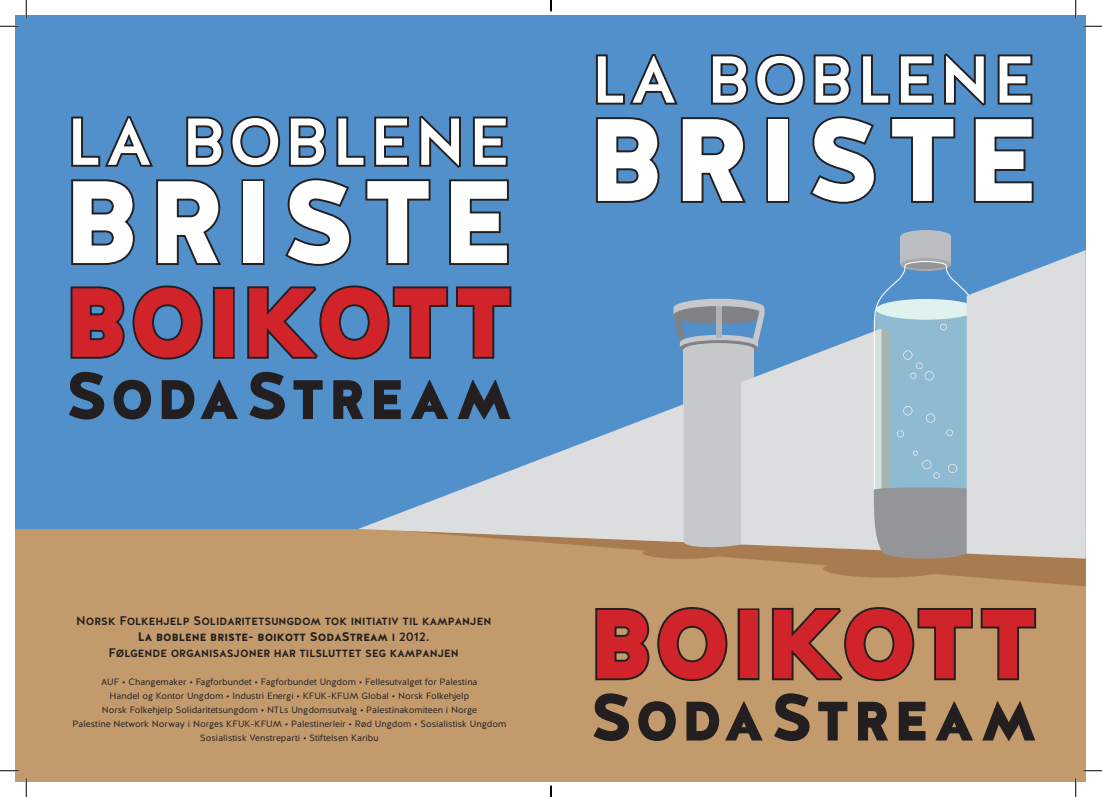
<style>
.page{position:relative;width:1102px;height:797px;background:#fff}
.page>*{position:absolute;margin:0;border:0;box-sizing:border-box;transform-origin:0 0}
.t1{font:600 140px "Halis GR";letter-spacing:.04em;color:#fff}
.t2{font:117.12px "Halis GR S Black";letter-spacing:-.02em;color:#d1232a}
.t3{font:79.25px "Halis GR S Regular";letter-spacing:.04em;color:#fff}
.t4{font:66.38px "Halis GR S Black";letter-spacing:.03em;color:#231f20}
.t5{font:12.5px/16px "Halis GR S Medium";color:#231f20;text-align:center}
.t6{font:9.12px "Halis GR";color:#231f20}
.s1{font-family:"Halis GR";font-weight:600}
</style>
<div class="page">
<div style="left:16px;top:529px;width:1069px;height:252px;background:#c39a6b"></div>
<svg style="left:543px;top:542px;width:542px;height:44px"></svg>
<div style="left:642px;top:547px;width:82px;height:12px;background:#a97b50;border-radius:50%"></div>
<div style="left:823px;top:559px;width:122px;height:18px;background:#a97b50;border-radius:50%"></div>
<div style="left:16px;top:16px;width:1069px;height:513px;background:#5290cc"></div>
<svg style="left:358px;top:408px;width:315px;height:134px"></svg>
<div style="left:900px;top:230px;width:51px;height:13px;background:#bcbdc0;border-radius:50%"></div>
<div style="left:900px;top:237px;width:51px;height:28px;background:#bcbdc0"></div>
<div style="left:900px;top:258px;width:51px;height:13px;background:#a8a9ad;border-radius:50%"></div>
<svg style="left:673px;top:260px;width:293px;height:298px"></svg>
<svg style="left:966px;top:250px;width:119px;height:308px;background:#d0d6dc"></svg>
<svg style="left:595px;top:54px;width:83px;height:51px"></svg>
<svg style="left:711px;top:54px;width:140px;height:51px"></svg>
<svg style="left:861px;top:53px;width:125px;height:53px"></svg>
<svg style="left:997px;top:54px;width:36px;height:51px"></svg>
<svg style="left:595px;top:117px;width:65px;height:86px"></svg>
<svg style="left:680px;top:117px;width:66px;height:86px"></svg>
<div style="left:766px;top:117px;width:23px;height:86px;border:4px solid #231f20"></div>
<svg style="left:810px;top:116px;width:66px;height:88px"></svg>
<svg style="left:890px;top:117px;width:66px;height:86px"></svg>
<svg style="left:973px;top:117px;width:61px;height:86px"></svg>
<svg style="left:595px;top:607px;width:133px;height:75px"></svg>
<div style="left:737px;top:608px;width:22px;height:72px;border:4px solid #231f20"></div>
<svg style="left:771px;top:607px;width:266px;height:75px"></svg>
<svg style="left:71px;top:116px;width:82px;height:51px"></svg>
<svg style="left:186px;top:116px;width:140px;height:52px"></svg>
<svg style="left:336px;top:115px;width:125px;height:53px"></svg>
<svg style="left:472px;top:116px;width:36px;height:51px"></svg>
<svg style="left:71px;top:179px;width:64px;height:86px"></svg>
<svg style="left:156px;top:179px;width:65px;height:86px"></svg>
<div style="left:241px;top:179px;width:23px;height:86px;border:4px solid #231f20"></div>
<svg style="left:285px;top:178px;width:67px;height:88px"></svg>
<svg style="left:365px;top:179px;width:66px;height:86px"></svg>
<svg style="left:449px;top:179px;width:60px;height:86px"></svg>
<svg style="left:70px;top:285px;width:133px;height:75px"></svg>
<div style="left:213px;top:287px;width:22px;height:72px;border:4px solid #231f20"></div>
<svg style="left:247px;top:285px;width:265px;height:75px"></svg>
<svg style="left:0;top:25px;width:19px;height:2px"></svg>
<svg style="left:1083px;top:25px;width:18px;height:2px"></svg>
<svg style="left:0;top:770px;width:19px;height:1px"></svg>
<svg style="left:1083px;top:770px;width:18px;height:1px"></svg>
<svg style="left:25px;top:0;width:2px;height:19px"></svg>
<svg style="left:25px;top:778px;width:2px;height:19px"></svg>
<svg style="left:1074px;top:0;width:2px;height:19px"></svg>
<svg style="left:1074px;top:778px;width:2px;height:19px"></svg>
<svg style="left:550px;top:785px;width:1px;height:12px"></svg>
<p class="t3" style="left:67px;top:86px;width:445px">LA BOBLENE</p>
<p class="t1" style="left:62px;top:124px;width:455px">briste</p>
<p class="t2" style="left:63px;top:240px;width:452px">BOIKOTT</p>
<p class="t4" style="left:65px;top:353px;width:449px">SODASTREAM</p>
<p class="t5" style="left:76px;top:612px;width:416px">Norsk Folkehjelp Solidaritetsungdom tok initiativ til kampanjen<br><span class="s1">La boblene briste- boikott SodaStream</span> i 2012.<br>Følgende organisasjoner har tilsluttet seg kampanjen</p>
<p class="t6" style="left:101px;top:675px;width:377px">AUF • Changemaker • Fagforbundet • Fagforbundet Ungdom • Fellesutvalget for Palestina</p>
<p class="t6" style="left:109px;top:689px;width:361px">Handel og Kontor Ungdom • Industri Energi • KFUK-KFUM Global • Norsk Folkehjelp</p>
<p class="t6" style="left:102px;top:704px;width:377px">Norsk Folkehjelp Solidaritetsungdom • NTLs Ungdomsutvalg • Palestinakomiteen i Norge</p>
<p class="t6" style="left:73px;top:718px;width:435px">Palestine Network Norway i Norges KFUK-KFUM • Palestinerleir • Rød Ungdom • Sosialistisk Ungdom</p>
<p class="t6" style="left:200px;top:732px;width:180px">Sosialistisk Venstreparti • Stiftelsen Karibu</p>
<p class="t3" style="left:591px;top:24px;width:445px">LA BOBLENE</p>
<p class="t1" style="left:586px;top:62px;width:455px">briste</p>
<p class="t2" style="left:587px;top:561px;width:452px">BOIKOTT</p>
<p class="t4" style="left:589px;top:674px;width:449px">SODASTREAM</p>
</div>
